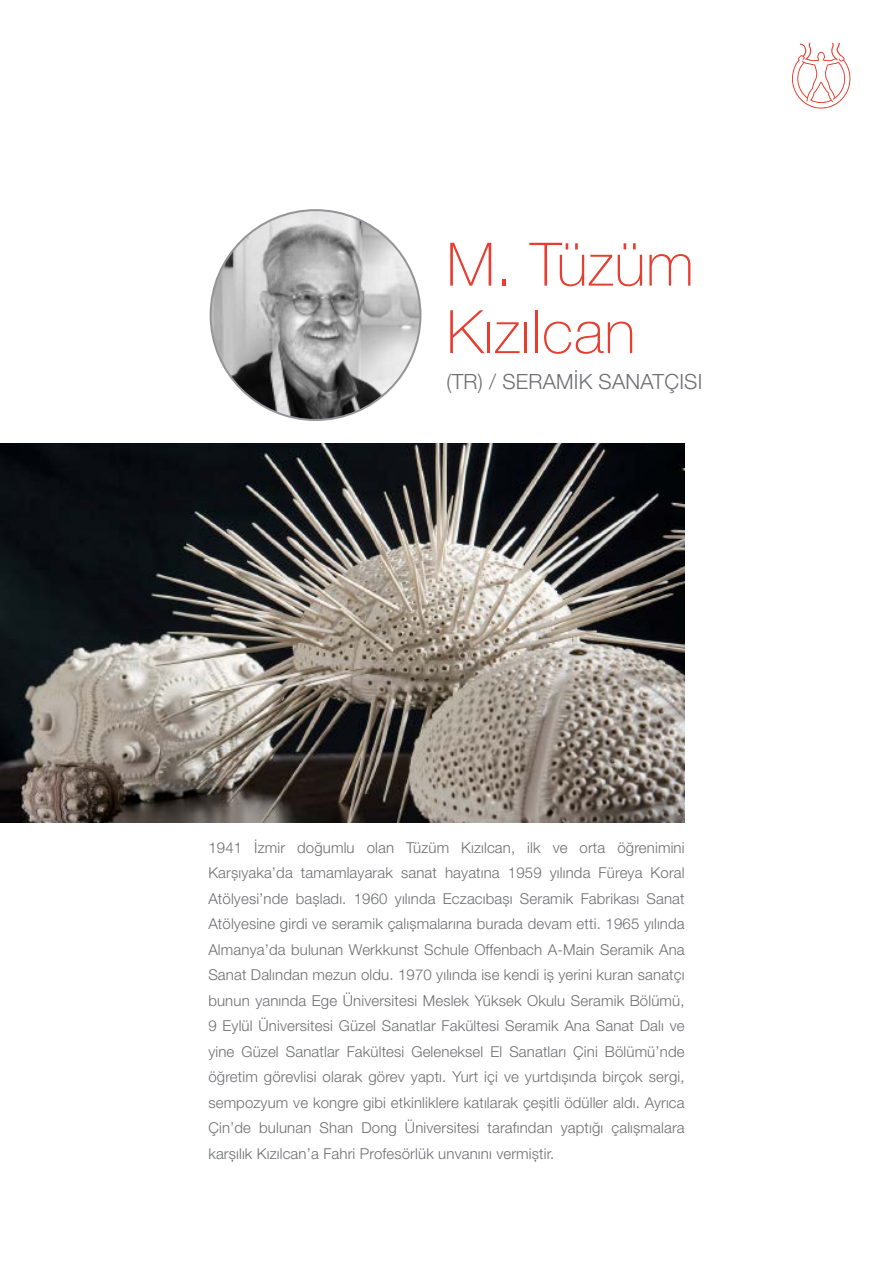
<style>
.page{position:relative;width:893px;height:1263px;background:#fff}
.page>*{position:absolute;margin:0;border:0;box-sizing:border-box;transform-origin:0 0}
.t1{font:100 60px/67.5px "Helvetica Neue LT Pro";letter-spacing:.01em;color:#e63e30}
.t2{font:300 21px "Helvetica Neue LT Pro";letter-spacing:.01em;color:#6d6e71}
.t3{font:300 15px/25.5px "Helvetica Neue LT Pro";letter-spacing:.01em;color:#6d6e71;text-align:justify}
</style>
<div class="page">
<svg style="left:792px;top:43px;width:59px;height:66px"></svg>
<img style="left:211px;top:210px;width:209px;height:210px;border-radius:105px">
<img style="left:0;top:444px;width:685px;height:378px">
<h1 class="t1" style="left:446px;top:230px;width:249px">M. Tüzüm<br>Kızılcan</h1>
<h2 class="t2" style="left:446px;top:369px;width:257px">(TR) / SERAMİK SANATÇISI</h2>
<p class="t3" style="left:208px;top:834px;width:478px">1941 İzmir doğumlu olan Tüzüm Kızılcan, ilk ve orta öğrenimini Karşıyaka’da tamamlayarak sanat hayatına 1959 yılında Füreya Koral Atölyesi’nde başladı. 1960 yılında Eczacıbaşı Seramik Fabrikası Sanat Atölyesine girdi ve seramik çalışmalarına burada devam etti. 1965 yılında Almanya’da bulunan Werkkunst Schule Offenbach A-Main Seramik Ana Sanat Dalından mezun oldu. 1970 yılında ise kendi iş yerini kuran sanatçı bunun yanında Ege Üniversitesi Meslek Yüksek Okulu Seramik Bölümü, 9 Eylül Üniversitesi Güzel Sanatlar Fakültesi Seramik Ana Sanat Dalı ve yine Güzel Sanatlar Fakültesi Geleneksel El Sanatları Çini Bölümü’nde öğretim görevlisi olarak görev yaptı. Yurt içi ve yurtdışında birçok sergi, sempozyum ve kongre gibi etkinliklere katılarak çeşitli ödüller aldı. Ayrıca Çin’de bulunan Shan Dong Üniversitesi tarafından yaptığı çalışmalara karşılık Kızılcan’a Fahri Profesörlük unvanını vermiştir.</p>
</div>
